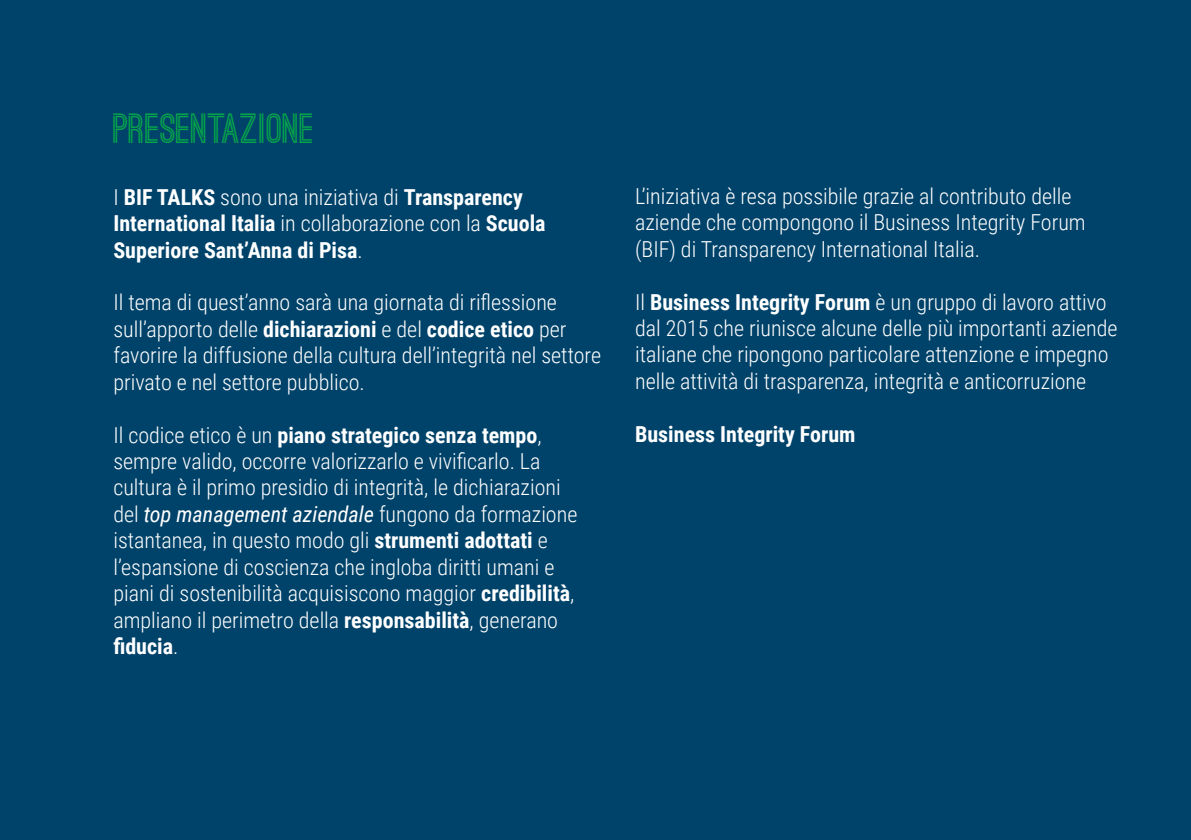
<style>
.page{position:relative;width:1191px;height:840px;background:#fff}
.page>*{position:absolute;margin:0;border:0;box-sizing:border-box;transform-origin:0 0}
.t1{font:700 40px "Ostrich Sans";color:#04a64a}
.t2{font:300 22px/26.4px "Roboto Condensed";color:#fff}
.t3{font:700 22px/26.4px "Roboto Condensed";color:#fff}
.s1{font-weight:300}
.s2{font-weight:700}
.s3{font-weight:400;font-style:italic}
</style>
<div class="page">
<div style="left:0;top:0;width:1191px;height:839px;background:#00436a"></div>
<h1 class="t1" style="left:113px;top:113px;width:203px">PRESENTAZIONE</h1>
<p class="t3" style="left:113px;top:183px;width:434px"><span class="s1">I</span> BIF TALKS <span class="s1">sono una iniziativa di</span> Transparency<br>International Italia <span class="s1">in collaborazione con la</span> Scuola<br>Superiore Sant’Anna di Pisa<span class="s1">.</span></p>
<p class="t2" style="left:113px;top:288px;width:489px">Il tema di quest’anno sarà una giornata di riflessione sull’apporto delle <span class="s2">dichiarazioni</span> e del <span class="s2">codice etico</span> per favorire la diffusione della cultura dell’integrità nel settore privato e nel settore pubblico.</p>
<p class="t2" style="left:113px;top:420px;width:465px">Il codice etico è un <span class="s2">piano strategico senza tempo</span>, sempre valido, occorre valorizzarlo e vivificarlo. La cultura è il primo presidio di integrità, le dichiarazioni del <span class="s3">top management aziendale</span> fungono da formazione istantanea, in questo modo gli <span class="s2">strumenti adottati</span> e l’espansione di coscienza che ingloba diritti umani e piani di sostenibilità acquisiscono maggior <span class="s2">credibilità</span>, ampliano il perimetro della <span class="s2">responsabilità</span>, generano <span class="s2">fiducia</span>.</p>
<p class="t2" style="left:635px;top:182px;width:452px">L’iniziativa è resa possibile grazie al contributo delle aziende che compongono il Business Integrity Forum (BIF) di Transparency International Italia.</p>
<p class="t2" style="left:635px;top:287px;width:484px">Il <span class="s2">Business Integrity Forum</span> è un gruppo di lavoro attivo dal 2015 che riunisce alcune delle più importanti aziende italiane che ripongono particolare attenzione e impegno nelle attività di trasparenza, integrità e anticorruzione</p>
<p class="t3" style="left:635px;top:419px;width:222px">Business Integrity Forum</p>
</div>
